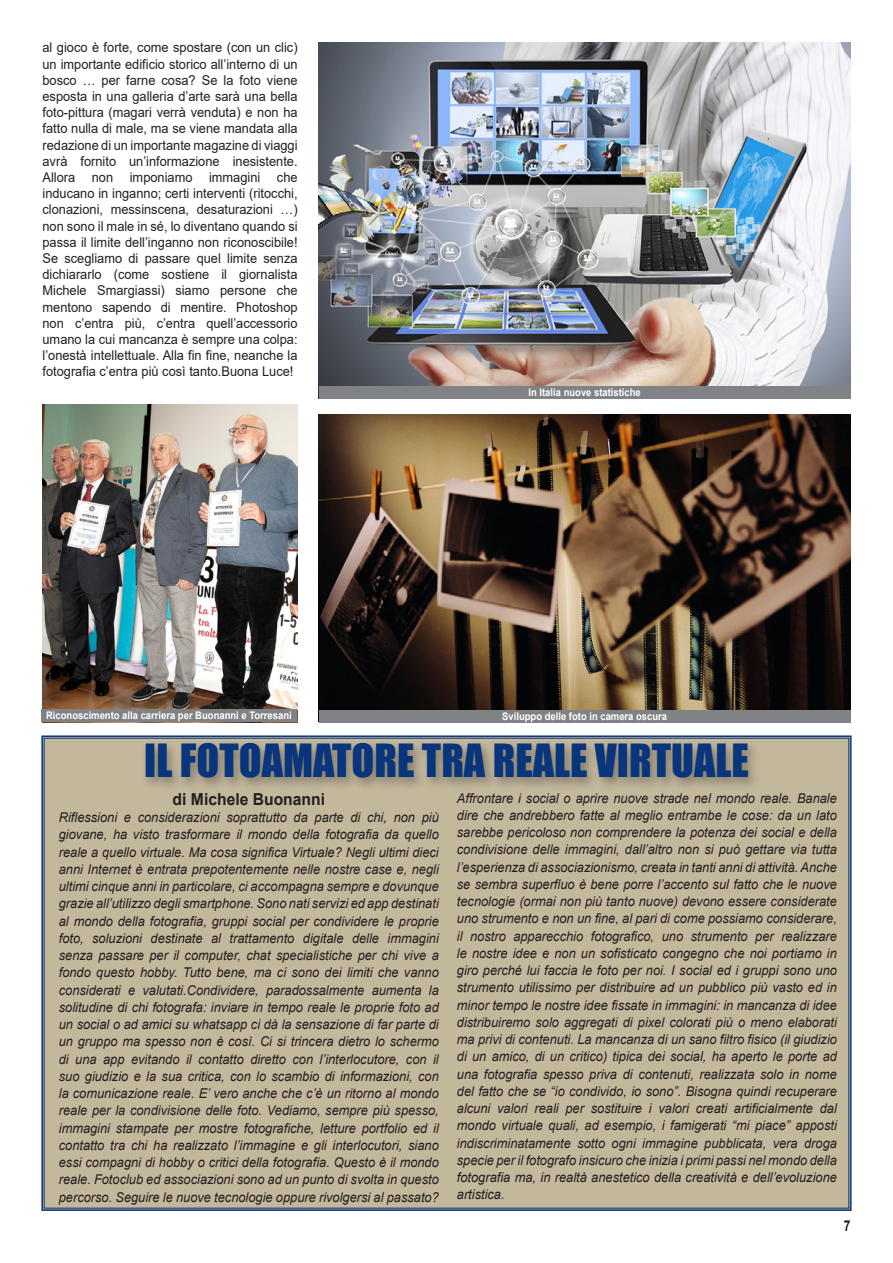
<style>
.page{position:relative;width:893px;height:1263px;background:#fff}
.page>*{position:absolute;margin:0;border:0;box-sizing:border-box;transform-origin:0 0}
.Normale{font:42px "Impact";color:#08357c}
.Corpo{font:700 16.5px "Arial";color:#231f20;scale:.95 1}
.t1{font:700 15px "Arial";color:#231f20;scale:.8 1}
.Corpo-2{font:italic 13.5px/17.2px "Arial";color:#231f20;text-align:justify;scale:.95 1}
.Corpo-3{font:13.5px/16.2px "Arial";color:#231f20;text-align:justify;scale:.95 1}
.Normale-2{font:700 10.5px "Arial";color:#fff;scale:.9 1}
</style>
<div class="page">
<img style="left:319px;top:43px;width:531px;height:343px">
<div style="left:319px;top:386px;width:531px;height:13px;background:#808285"></div>
<img style="left:319px;top:415px;width:531px;height:295px">
<div style="left:319px;top:710px;width:531px;height:13px;background:#808285"></div>
<img style="left:43px;top:405px;width:255px;height:318px">
<div style="left:41px;top:709px;width:256px;height:13px;background:#808285"></div>
<div style="left:41px;top:735px;width:811px;height:476px;background:#c3b79c"></div>
<div style="left:141px;top:739px;width:620px;height:53px;background:#231f20;opacity:.4"></div>
<p class="Corpo-3" style="left:43px;top:39px;width:270px">al gioco è forte, come spostare (con un clic) un importante edificio storico all’interno di un bosco … per farne cosa? Se la foto viene esposta in una galleria d’arte sarà una bella foto-pittura (magari verrà venduta) e non ha fatto nulla di male, ma se viene mandata alla redazione di un importante magazine di viaggi avrà fornito un’informazione inesistente.<br>Allora non imponiamo immagini che inducano in inganno; certi interventi (ritocchi, clonazioni, messinscena, desaturazioni …) non sono il male in sé, lo diventano quando si passa il limite dell’inganno non riconoscibile!<br>Se scegliamo di passare quel limite senza dichiararlo (come sostiene il giornalista Michele Smargiassi) siamo persone che mentono sapendo di mentire. Photoshop non c’entra più, c’entra quell’accessorio umano la cui mancanza è sempre una colpa: l’onestà intellettuale. Alla fin fine, neanche la fotografia c’entra più così tanto.Buona Luce!</p>
<p class="Normale-2" style="left:528px;top:385px;width:126px">In Italia nuove statistiche</p>
<p class="Normale-2" style="left:46px;top:708px;width:274px">Riconoscimento alla carriera per Buonanni e Torresani</p>
<p class="Normale" style="left:144px;top:728px;width:606px">IL FOTOAMATORE TRA REALE VIRTUALE</p>
<p class="Corpo" style="left:173px;top:787px;width:162px">di Michele Buonanni</p>
<p class="Corpo-2" style="left:59px;top:809px;width:402px">Riflessioni e considerazioni soprattutto da parte di chi, non più giovane, ha visto trasformare il mondo della fotografia da quello reale a quello virtuale. Ma cosa significa Virtuale? Negli ultimi dieci anni Internet è entrata prepotentemente nelle nostre case e, negli ultimi cinque anni in particolare, ci accompagna sempre e dovunque grazie all’utilizzo degli smartphone. Sono nati servizi ed app destinati al mondo della fotografia, gruppi social per condividere le proprie foto, soluzioni destinate al trattamento digitale delle immagini senza passare per il computer, chat specialistiche per chi vive a fondo questo hobby. Tutto bene, ma ci sono dei limiti che vanno considerati e valutati.Condividere, paradossalmente aumenta la solitudine di chi fotografa: inviare in tempo reale le proprie foto ad un social o ad amici su whatsapp ci dà la sensazione di far parte di un gruppo ma spesso non è così. Ci si trincera dietro lo schermo di una app evitando il contatto diretto con l’interlocutore, con il suo giudizio e la sua critica, con lo scambio di informazioni, con la comunicazione reale. E’ vero anche che c’è un ritorno al mondo reale per la condivisione delle foto. Vediamo, sempre più spesso, immagini stampate per mostre fotografiche, letture portfolio ed il contatto tra chi ha realizzato l’immagine e gli interlocutori, siano essi compagni di hobby o critici della fotografia. Questo è il mondo reale. Fotoclub ed associazioni sono ad un punto di svolta in questo percorso. Seguire le nuove tecnologie oppure rivolgersi al passato?</p>
<p class="Normale-2" style="left:502px;top:709px;width:185px">Sviluppo delle foto in camera oscura</p>
<p class="Corpo-2" style="left:457px;top:789px;width:402px">Affrontare i social o aprire nuove strade nel mondo reale. Banale dire che andrebbero fatte al meglio entrambe le cose: da un lato sarebbe pericoloso non comprendere la potenza dei social e della condivisione delle immagini, dall’altro non si può gettare via tutta l’esperienza di associazionismo, creata in tanti anni di attività. Anche se sembra superfluo è bene porre l’accento sul fatto che le nuove tecnologie (ormai non più tanto nuove) devono essere considerate uno strumento e non un fine, al pari di come possiamo considerare, il nostro apparecchio fotografico, uno strumento per realizzare le nostre idee e non un sofisticato congegno che noi portiamo in giro perché lui faccia le foto per noi. I social ed i gruppi sono uno strumento utilissimo per distribuire ad un pubblico più vasto ed in minor tempo le nostre idee fissate in immagini: in mancanza di idee distribuiremo solo aggregati di pixel colorati più o meno elaborati ma privi di contenuti. La mancanza di un sano filtro fisico (il giudizio di un amico, di un critico) tipica dei social, ha aperto le porte ad una fotografia spesso priva di contenuti, realizzata solo in nome del fatto che se “io condivido, io sono”. Bisogna quindi recuperare alcuni valori reali per sostituire i valori creati artificialmente dal mondo virtuale quali, ad esempio, i famigerati “mi piace” apposti indiscriminatamente sotto ogni immagine pubblicata, vera droga specie per il fotografo insicuro che inizia i primi passi nel mondo della fotografia ma, in realtà anestetico della creatività e dell’evoluzione artistica.</p>
<p class="t1" style="left:844px;top:1215px;width:10px">7</p>
</div>
